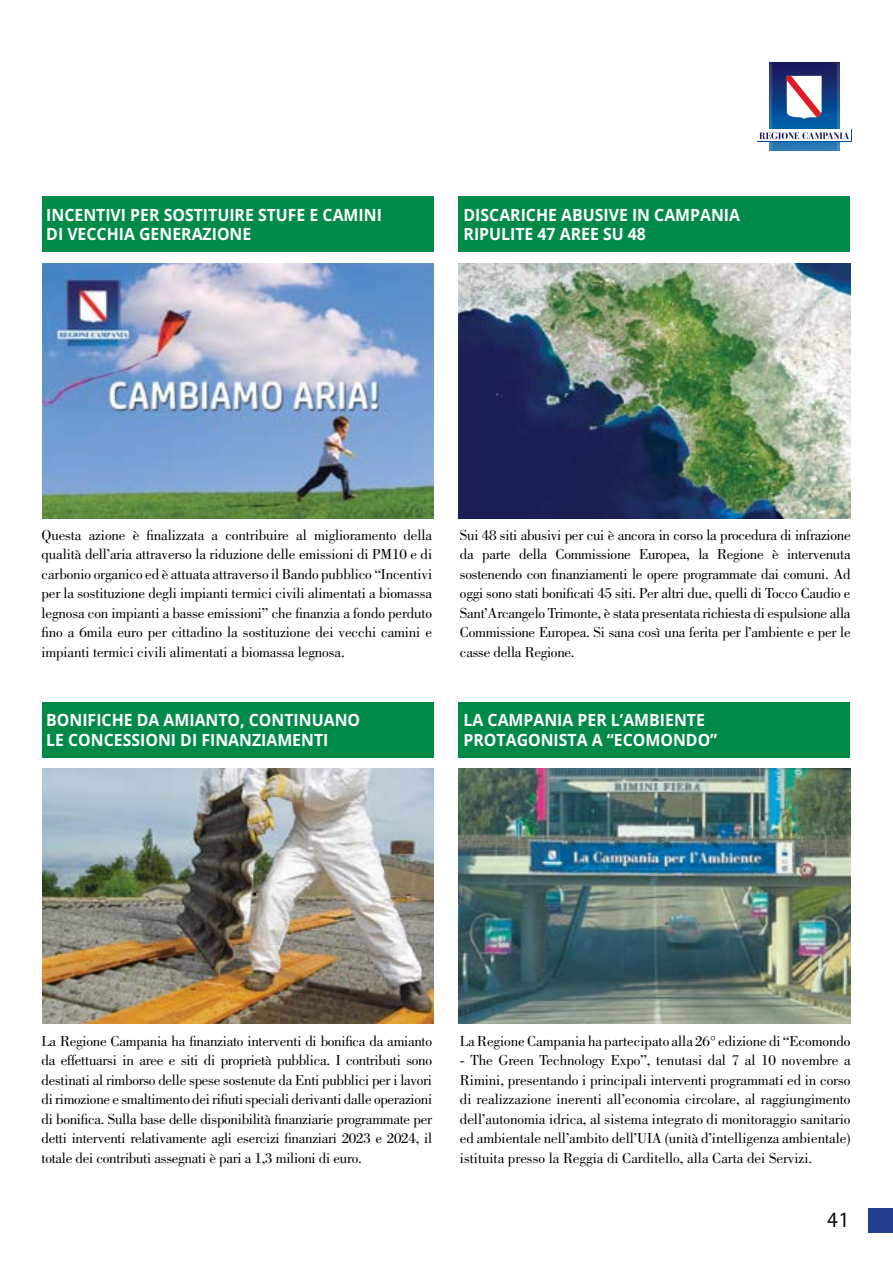
<style>
.page{position:relative;width:893px;height:1263px;background:#fff}
.page>*{position:absolute;margin:0;border:0;box-sizing:border-box;transform-origin:0 0}
.t1{font:22.5px "Rotis Sans Serif";color:#000}
.t2{font:700 16.8px/19.5px "Open Sans";color:#fff;scale:.94 1}
.t3{font:15px/19.5px "Bodoni Std";letter-spacing:-.01em;color:#000;text-align:justify}
</style>
<div class="page">
<div style="left:42px;top:197px;width:391px;height:55px;background:#008a48"></div>
<div style="left:459px;top:197px;width:391px;height:55px;background:#008a48"></div>
<div style="left:42px;top:702px;width:391px;height:55px;background:#008a48"></div>
<div style="left:459px;top:702px;width:391px;height:55px;background:#008a48"></div>
<svg style="left:777px;top:62px;width:54px;height:89px;background:#164a8c"></svg>
<img style="left:769px;top:62px;width:8px;height:89px">
<img style="left:831px;top:62px;width:9px;height:89px">
<svg style="left:757px;top:129px;width:94px;height:13px"></svg>
<div style="left:757px;top:130px;width:94px;height:11px;background:#fff"></div>
<svg style="left:759px;top:132px;width:90px;height:7px"></svg>
<svg style="left:812px;top:76px;width:10px;height:43px"></svg>
<img style="left:778px;top:68px;width:34px;height:60px">
<img style="left:42px;top:263px;width:392px;height:255px">
<img style="left:459px;top:263px;width:391px;height:255px">
<img style="left:459px;top:769px;width:391px;height:255px">
<img style="left:42px;top:769px;width:391px;height:255px">
<div style="left:868px;top:1209px;width:25px;height:24px;background:#25408f"></div>
<p class="t2" style="left:46px;top:204px;width:359px">INCENTIVI PER SOSTITUIRE STUFE E CAMINI<br>DI VECCHIA GENERAZIONE</p>
<p class="t2" style="left:464px;top:204px;width:296px">DISCARICHE ABUSIVE IN CAMPANIA<br>RIPULITE 47 AREE SU 48</p>
<p class="t3" style="left:42px;top:525px;width:392px">Questa azione è finalizzata a contribuire al miglioramento della qualità dell’aria attraverso la riduzione delle emissioni di PM10 e di carbonio organico ed è attuata attraverso il Bando pubblico “Incentivi per la sostituzione degli impianti termici civili alimentati a biomassa legnosa con impianti a basse emissioni” che finanzia a fondo perduto fino a 6mila euro per cittadino la sostituzione dei vecchi camini e impianti termici civili alimentati a biomassa legnosa.</p>
<p class="t3" style="left:460px;top:525px;width:392px">Sui 48 siti abusivi per cui è ancora in corso la procedura di infrazione da parte della Commissione Europea, la Regione è intervenuta sostenendo con finanziamenti le opere programmate dai comuni. Ad oggi sono stati bonificati 45 siti. Per altri due, quelli di Tocco Caudio e Sant’Arcangelo Trimonte, è stata presentata richiesta di espulsione alla Commissione Europea. Si sana così una ferita per l’ambiente e per le casse della Regione.</p>
<p class="t2" style="left:46px;top:710px;width:335px">BONIFICHE DA AMIANTO, CONTINUANO<br>LE CONCESSIONI DI FINANZIAMENTI</p>
<p class="t2" style="left:464px;top:710px;width:271px">LA CAMPANIA PER L’AMBIENTE<br>PROTAGONISTA A “ECOMONDO”</p>
<p class="t3" style="left:42px;top:1031px;width:392px">La Regione Campania ha finanziato interventi di bonifica da amianto da effettuarsi in aree e siti di proprietà pubblica. I contributi sono destinati al rimborso delle spese sostenute da Enti pubblici per i lavori di rimozione e smaltimento dei rifiuti speciali derivanti dalle operazioni di bonifica. Sulla base delle disponibilità finanziarie programmate per detti interventi relativamente agli esercizi finanziari 2023 e 2024, il totale dei contributi assegnati è pari a 1,3 milioni di euro.</p>
<p class="t3" style="left:460px;top:1031px;width:392px">La Regione Campania ha partecipato alla 26° edizione di “Ecomondo</p>
<p class="t3" style="left:460px;top:1051px;width:392px">- The Green Technology Expo”, tenutasi dal 7 al 10 novembre a Rimini, presentando i principali interventi programmati ed in corso di realizzazione inerenti all’economia circolare, al raggiungimento dell’autonomia idrica, al sistema integrato di monitoraggio sanitario ed ambientale nell’ambito dell’UIA (unità d’intelligenza ambientale) istituita presso la Reggia di Carditello, alla Carta dei Servizi.</p>
<h1 class="t1" style="left:827px;top:1206px;width:24px">41</h1>
</div>
